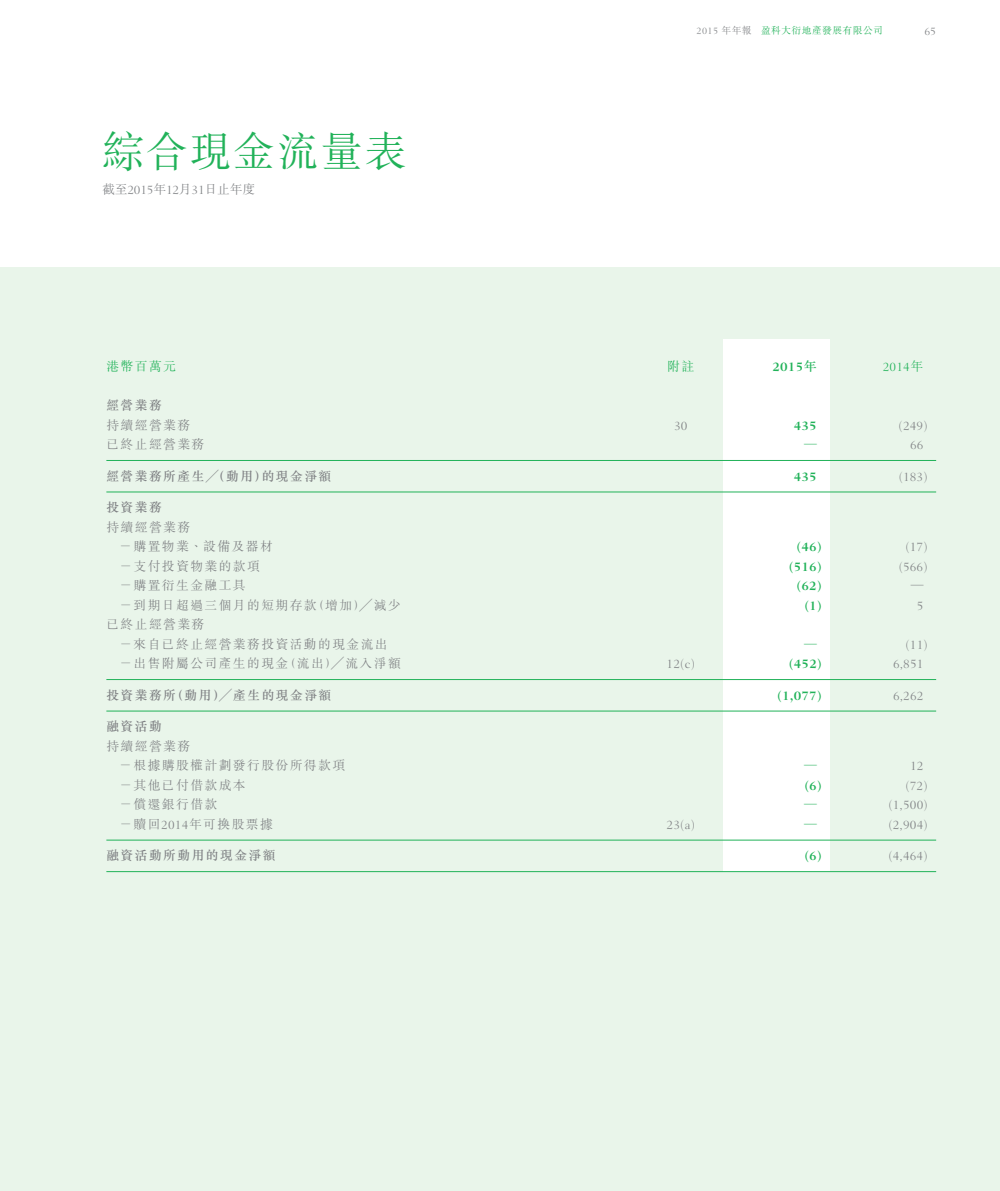
<style>
.page{position:relative;width:1000px;height:1191px;background:#fff}
.page>*{position:absolute;margin:0;border:0;box-sizing:border-box;transform-origin:0 0}
.t1{font:300 42px "M Sung HK";letter-spacing:.04em;color:#21b259}
.t2{font:300 12.75px/19.5px "M Sung HK";letter-spacing:.115em;color:#7e8083}
.t3{font:300 12.75px "Fairfield LT Std";letter-spacing:.015em;color:#7e8083}
.t4{font:500 12.75px "M Sung HK";letter-spacing:.115em;color:#7e8083}
.t5{font:700 12.75px "Fairfield LT Std";letter-spacing:.015em;color:#21b259}
.t6{font:300 12.75px "M Sung HK";letter-spacing:.115em;color:#21b259}
.t7{font:300 12.75px "Fairfield LT Std";color:#21b259}
.t8{font:500 12.75px "M Sung HK";color:#21b259}
.t9{font:300 11.25px "Fairfield LT Std";color:#7e8083}
.t10{font:300 9.75px "M Sung HK";letter-spacing:.045em;color:#21b259}
.s1{font-family:"Fairfield LT Std"}
.s2{font-family:"Fairfield LT Std";color:#7e8083}
.s3{color:#7e8083}
.s4{font-family:"M Sung HK";font-weight:500}
.s5{font-family:"M Sung HK"}
</style>
<div class="page">
<div style="left:0;top:268px;width:999px;height:923px;background:#e9f5ea"></div>
<div style="left:723px;top:340px;width:106px;height:532px;background:#fff"></div>
<hr style="left:106px;top:460px;width:829px;height:1px;background:#21b259">
<hr style="left:106px;top:491px;width:829px;height:1px;background:#21b259">
<hr style="left:106px;top:679px;width:829px;height:1px;background:#21b259">
<hr style="left:106px;top:710px;width:829px;height:1px;background:#21b259">
<hr style="left:106px;top:839px;width:829px;height:1px;background:#21b259">
<hr style="left:106px;top:871px;width:829px;height:1px;background:#21b259">
<h1 class="t1" style="left:102px;top:122px;width:306px">綜合現金流量表</h1>
<p class="t2" style="left:102px;top:179px;width:155px">截至<span class="s1">2015</span>年<span class="s1">12</span>月<span class="s1">31</span>日止年度</p>
<p class="t10" style="left:696px;top:24px;width:188px"><span class="s2">2015</span> <span class="s3">年年報</span> 盈科大衍地產發展有限公司</p>
<p class="t9" style="left:924px;top:25px;width:13px">65</p>
<p class="t6" style="left:106px;top:357px;width:71px">港幣百萬元</p>
<p class="t6" style="left:667px;top:357px;width:28px">附註</p>
<p class="t5" style="left:772px;top:359px;width:46px">2015<span class="s4">年</span></p>
<p class="t7" style="left:882px;top:360px;width:42px">2014<span class="s5">年</span></p>
<p class="t4" style="left:106px;top:396px;width:57px">經營業務</p>
<p class="t2" style="left:106px;top:415px;width:85px">持續經營業務</p>
<p class="t3" style="left:674px;top:418px;width:15px">30</p>
<p class="t5" style="left:793px;top:418px;width:25px">435</p>
<p class="t3" style="left:898px;top:418px;width:31px">(249)</p>
<p class="t2" style="left:106px;top:434px;width:99px">已終止經營業務</p>
<p class="t8" style="left:803px;top:435px;width:14px">—</p>
<p class="t3" style="left:909px;top:438px;width:15px">66</p>
<p class="t4" style="left:106px;top:467px;width:226px">經營業務所產生╱（動用）的現金淨額</p>
<p class="t5" style="left:793px;top:469px;width:25px">435</p>
<p class="t3" style="left:898px;top:469px;width:31px">(183)</p>
<p class="t4" style="left:106px;top:498px;width:57px">投資業務</p>
<p class="t2" style="left:119px;top:517px;width:155px;text-indent:-13px">持續經營業務<br>－購置物業、設備及器材</p>
<p class="t5" style="left:796px;top:539px;width:27px">(46)</p>
<p class="t3" style="left:905px;top:540px;width:24px">(17)</p>
<p class="t2" style="left:119px;top:556px;width:142px">－支付投資物業的款項</p>
<p class="t5" style="left:788px;top:559px;width:34px">(516)</p>
<p class="t3" style="left:898px;top:559px;width:31px">(566)</p>
<p class="t2" style="left:119px;top:575px;width:128px">－購置衍生金融工具</p>
<p class="t5" style="left:796px;top:578px;width:27px">(62)</p>
<p class="t2" style="left:910px;top:575px;width:14px">—</p>
<p class="t2" style="left:119px;top:595px;width:283px">－到期日超過三個月的短期存款（增加）╱減少</p>
<p class="t5" style="left:804px;top:598px;width:19px">(1)</p>
<p class="t3" style="left:916px;top:598px;width:8px">5</p>
<p class="t2" style="left:119px;top:614px;width:270px;text-indent:-13px">已終止經營業務<br>－來自已終止經營業務投資活動的現金流出</p>
<p class="t8" style="left:804px;top:635px;width:14px">—</p>
<p class="t3" style="left:905px;top:637px;width:24px">(11)</p>
<p class="t2" style="left:119px;top:653px;width:283px">－出售附屬公司產生的現金（流出）╱流入淨額</p>
<p class="t3" style="left:666px;top:657px;width:30px">12(c)</p>
<p class="t5" style="left:788px;top:656px;width:34px">(452)</p>
<p class="t3" style="left:892px;top:657px;width:32px">6,851</p>
<p class="t4" style="left:106px;top:686px;width:226px">投資業務所（動用）╱產生的現金淨額</p>
<p class="t5" style="left:777px;top:688px;width:46px">(1,077)</p>
<p class="t3" style="left:892px;top:688px;width:32px">6,262</p>
<p class="t4" style="left:106px;top:717px;width:57px">融資活動</p>
<p class="t2" style="left:119px;top:736px;width:227px;text-indent:-13px">持續經營業務<br>－根據購股權計劃發行股份所得款項</p>
<p class="t8" style="left:803px;top:756px;width:14px">—</p>
<p class="t3" style="left:909px;top:759px;width:15px">12</p>
<p class="t2" style="left:119px;top:775px;width:128px">－其他已付借款成本</p>
<p class="t5" style="left:804px;top:778px;width:19px">(6)</p>
<p class="t3" style="left:905px;top:778px;width:24px">(72)</p>
<p class="t2" style="left:119px;top:794px;width:99px">－償還銀行借款</p>
<p class="t8" style="left:803px;top:795px;width:14px">—</p>
<p class="t3" style="left:888px;top:798px;width:41px">(1,500)</p>
<p class="t2" style="left:119px;top:814px;width:155px">－贖回<span class="s1">2014</span>年可換股票據</p>
<p class="t3" style="left:666px;top:817px;width:30px">23(a)</p>
<p class="t8" style="left:803px;top:815px;width:14px">—</p>
<p class="t3" style="left:888px;top:817px;width:41px">(2,904)</p>
<p class="t4" style="left:106px;top:846px;width:171px">融資活動所動用的現金淨額</p>
<p class="t5" style="left:804px;top:848px;width:19px">(6)</p>
<p class="t3" style="left:888px;top:849px;width:41px">(4,464)</p>
</div>
